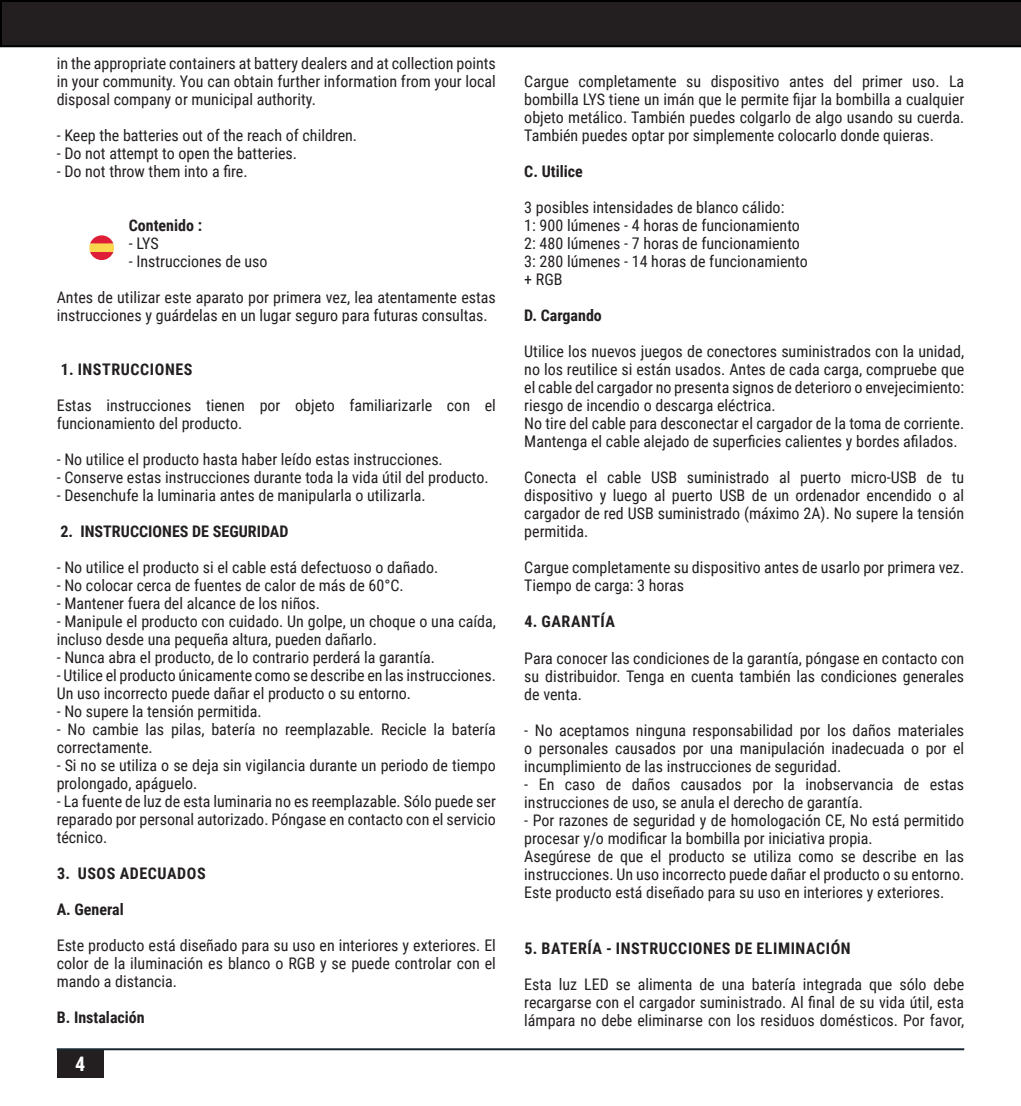
<style>
.page{position:relative;width:1021px;height:1106px;background:#fff}
.page>*{position:absolute;margin:0;border:0;box-sizing:border-box;transform-origin:0 0}
.t1{font:700 20px "Roboto Condensed";color:#fff}
.t2{font:16px/18px "Roboto Condensed";color:#231f20}
.t3{font:700 16px "Roboto Condensed";color:#231f20}
.t4{font:700 16px "Roboto Condensed";letter-spacing:.035em;color:#231f20}
</style>
<div class="page">
<div style="left:57px;top:1049px;width:46px;height:28px;background:#231f20"></div>
<svg style="left:89px;top:235px;width:25px;height:25px"></svg>
<svg style="left:0;top:0;width:1020px;height:47px;background:#201c1d"></svg>
<hr style="left:57px;top:1048px;width:907px;height:2px;background:#182733">
<p class="t2" style="left:57px;top:53px;width:441px;text-align:justify">in the appropriate containers at battery dealers and at collection points in your community. You can obtain further information from your local disposal company or municipal authority.</p>
<p class="t2" style="left:57px;top:125px;width:302px">- Keep the batteries out of the reach of children.</p>
<p class="t2" style="left:57px;top:143px;width:242px">- Do not attempt to open the batteries.</p>
<p class="t2" style="left:57px;top:161px;width:192px">- Do not throw them into a fire.</p>
<p class="t3" style="left:129px;top:214px;width:75px">Contenido :</p>
<p class="t2" style="left:129px;top:233px;width:31px">- LYS</p>
<p class="t2" style="left:129px;top:251px;width:140px">- Instrucciones de uso</p>
<p class="t2" style="left:57px;top:287px;width:440px">Antes de utilizar este aparato por primera vez, lea atentamente estas instrucciones y guárdelas en un lugar seguro para futuras consultas.</p>
<p class="t4" style="left:61px;top:358px;width:133px">1. INSTRUCCIONES</p>
<p class="t2" style="left:57px;top:395px;width:440px">Estas instrucciones tienen por objeto familiarizarle con el funcionamiento del producto.</p>
<p class="t2" style="left:57px;top:449px;width:387px">- No utilice el producto hasta haber leído estas instrucciones.</p>
<p class="t2" style="left:57px;top:467px;width:433px">- Conserve estas instrucciones durante toda la vida útil del producto.</p>
<p class="t2" style="left:57px;top:485px;width:370px">- Desenchufe la luminaria antes de manipularla o utilizarla.</p>
<p class="t3" style="left:60px;top:520px;width:230px">2. INSTRUCCIONES DE SEGURIDAD</p>
<p class="t2" style="left:57px;top:557px;width:383px">- No utilice el producto si el cable está defectuoso o dañado.</p>
<p class="t2" style="left:57px;top:575px;width:348px">- No colocar cerca de fuentes de calor de más de 60°C.</p>
<p class="t2" style="left:57px;top:593px;width:265px">- Mantener fuera del alcance de los niños.</p>
<p class="t2" style="left:57px;top:611px;width:440px">- Manipule el producto con cuidado. Un golpe, un choque o una caída, incluso desde una pequeña altura, pueden dañarlo.</p>
<p class="t2" style="left:57px;top:647px;width:380px">- Nunca abra el producto, de lo contrario perderá la garantía.</p>
<p class="t2" style="left:57px;top:665px;width:440px">- Utilice el producto únicamente como se describe en las instrucciones.<br>Un uso incorrecto puede dañar el producto o su entorno.</p>
<p class="t2" style="left:57px;top:701px;width:206px">- No supere la tensión permitida.</p>
<p class="t2" style="left:57px;top:719px;width:440px">- No cambie las pilas, batería no reemplazable. Recicle la batería correctamente.</p>
<p class="t2" style="left:57px;top:755px;width:440px">- Si no se utiliza o se deja sin vigilancia durante un periodo de tiempo prolongado, apáguelo.</p>
<p class="t2" style="left:57px;top:791px;width:441px;text-align:justify">- La fuente de luz de esta luminaria no es reemplazable. Sólo puede ser reparado por personal autorizado. Póngase en contacto con el servicio técnico.</p>
<p class="t4" style="left:57px;top:862px;width:150px">3. USOS ADECUADOS</p>
<p class="t3" style="left:57px;top:898px;width:69px">A. General</p>
<p class="t2" style="left:57px;top:935px;width:441px;text-align:justify">Este producto está diseñado para su uso en interiores y exteriores. El color de la iluminación es blanco o RGB y se puede controlar con el mando a distancia.</p>
<p class="t3" style="left:57px;top:1006px;width:90px">B. Instalación</p>
<p class="t1" style="left:75px;top:1049px;width:12px">4</p>
<p class="t2" style="left:524px;top:72px;width:441px;text-align:justify">Cargue completamente su dispositivo antes del primer uso. La bombilla LYS tiene un imán que le permite fijar la bombilla a cualquier objeto metálico. También puedes colgarlo de algo usando su cuerda.<br>También puedes optar por simplemente colocarlo donde quieras.</p>
<p class="t3" style="left:524px;top:160px;width:60px">C. Utilice</p>
<p class="t2" style="left:524px;top:198px;width:261px">3 posibles intensidades de blanco cálido:</p>
<p class="t2" style="left:524px;top:216px;width:277px">1: 900 lúmenes - 4 horas de funcionamiento</p>
<p class="t2" style="left:524px;top:234px;width:277px">2: 480 lúmenes - 7 horas de funcionamiento</p>
<p class="t2" style="left:524px;top:252px;width:285px">3: 280 lúmenes - 14 horas de funcionamiento</p>
<p class="t2" style="left:524px;top:270px;width:40px">+ RGB</p>
<p class="t3" style="left:524px;top:304px;width:79px">D. Cargando</p>
<p class="t2" style="left:524px;top:342px;width:441px;text-align:justify">Utilice los nuevos juegos de conectores suministrados con la unidad, no los reutilice si están usados. Antes de cada carga, compruebe que el cable del cargador no presenta signos de deterioro o envejecimiento: riesgo de incendio o descarga eléctrica.</p>
<p class="t2" style="left:524px;top:414px;width:441px">No tire del cable para desconectar el cargador de la toma de corriente.<br>Mantenga el cable alejado de superficies calientes y bordes afilados.</p>
<p class="t2" style="left:524px;top:468px;width:441px;text-align:justify">Conecta el cable USB suministrado al puerto micro-USB de tu dispositivo y luego al puerto USB de un ordenador encendido o al cargador de red USB suministrado (máximo 2A). No supere la tensión permitida.</p>
<p class="t2" style="left:524px;top:558px;width:441px">Cargue completamente su dispositivo antes de usarlo por primera vez.</p>
<p class="t2" style="left:524px;top:576px;width:161px">Tiempo de carga: 3 horas</p>
<p class="t4" style="left:524px;top:610px;width:92px">4. GARANTÍA</p>
<p class="t2" style="left:524px;top:648px;width:441px;text-align:justify">Para conocer las condiciones de la garantía, póngase en contacto con su distribuidor. Tenga en cuenta también las condiciones generales de venta.</p>
<p class="t2" style="left:524px;top:720px;width:441px;text-align:justify">- No aceptamos ninguna responsabilidad por los daños materiales o personales causados por una manipulación inadecuada o por el incumplimiento de las instrucciones de seguridad.</p>
<p class="t2" style="left:524px;top:774px;width:441px">- En caso de daños causados por la inobservancia de estas instrucciones de uso, se anula el derecho de garantía.</p>
<p class="t2" style="left:524px;top:810px;width:441px">- Por razones de seguridad y de homologación CE, No está permitido procesar y/o modificar la bombilla por iniciativa propia.</p>
<p class="t2" style="left:524px;top:846px;width:441px">Asegúrese de que el producto se utiliza como se describe en las instrucciones. Un uso incorrecto puede dañar el producto o su entorno.</p>
<p class="t2" style="left:524px;top:882px;width:421px">Este producto está diseñado para su uso en interiores y exteriores.</p>
<p class="t4" style="left:524px;top:936px;width:327px">5. BATERÍA - INSTRUCCIONES DE ELIMINACIÓN</p>
<p class="t2" style="left:524px;top:974px;width:441px;text-align:justify">Esta luz LED se alimenta de una batería integrada que sólo debe recargarse con el cargador suministrado. Al final de su vida útil, esta lámpara no debe eliminarse con los residuos domésticos. Por favor,</p>
</div>
